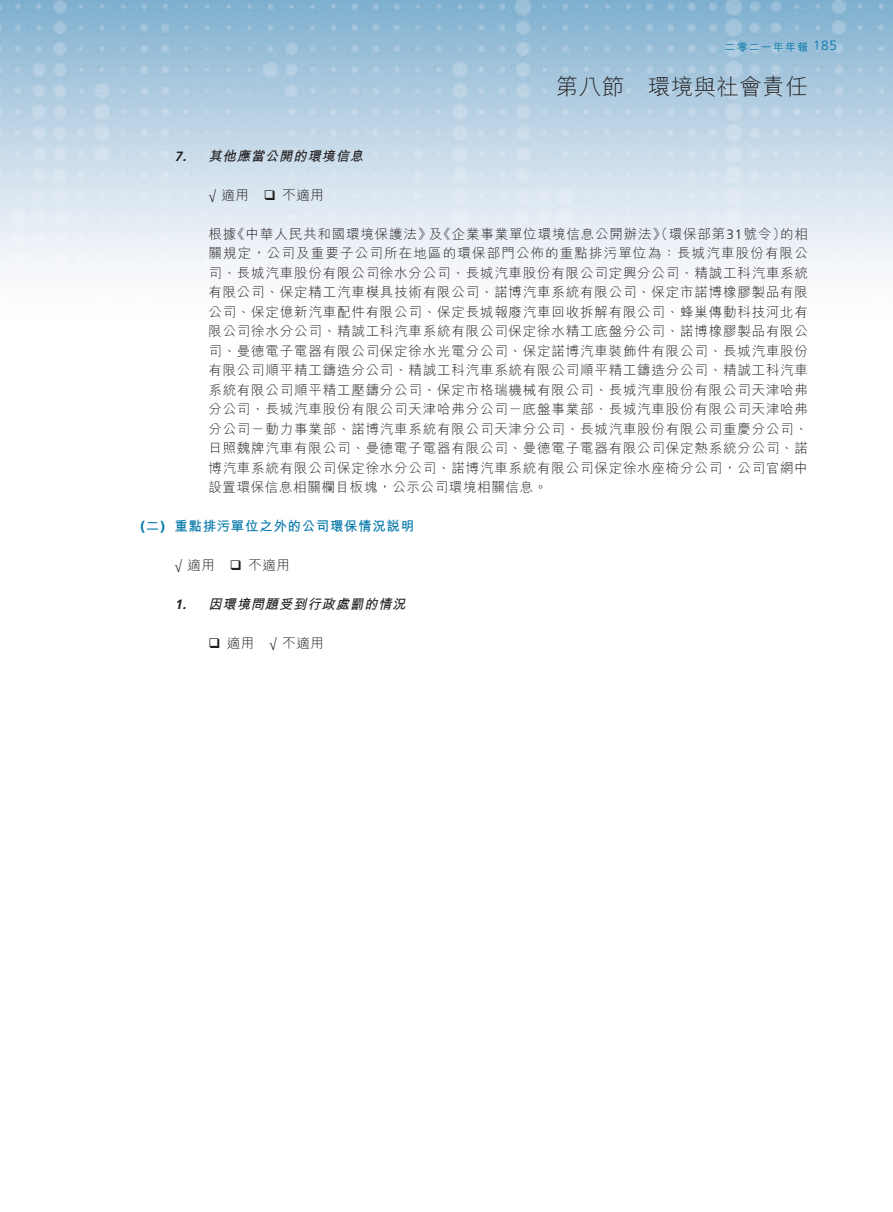
<style>
.page{position:relative;width:893px;height:1212px;background:#fff}
.page>*{position:absolute;margin:0;border:0;box-sizing:border-box;transform-origin:0 0}
.t1{font:300 22.5px "M Hei HK";letter-spacing:.02em;color:#231f20}
.t2{font:300 13.5px/19.5px "M Hei HK";letter-spacing:.05em;color:#231f20;text-align:justify}
.t3{font:italic 700 13.5px "M Hei HK";color:#231f20}
.t4{font:700 13.5px "M Hei HK";letter-spacing:.05em;color:#0076a9}
.t5{font:500 10.5px "M Hei HK";letter-spacing:.15em;color:#0076a9}
.s1{font-family:"Frutiger LT Std";font-weight:300;font-size:13.5px}
.s2{font-family:"Frutiger LT Std"}
</style>
<div class="page">
<img style="left:0;top:0;width:893px;height:268px">
<p class="t5" style="left:725px;top:39px;width:113px">二零二一年年報 <span class="s1">185</span></p>
<h1 class="t1" style="left:556px;top:75px;width:253px">第八節 環境與社會責任</h1>
<p class="t3" style="left:174px;top:146px;width:194px"><span class="s2">7.</span> 其他應當公開的環境信息</p>
<p class="t2" style="left:208px;top:185px;width:117px"><span class="s2">√</span> 適用 ❑ 不適用</p>
<p class="t2" style="left:208px;top:224px;width:601px">根據《中華人民共和國環境保護法》及《企業事業單位環境信息公開辦法》（環保部第<span class="s2">31</span>號令）的相關規定，公司及重要子公司所在地區的環保部門公佈的重點排污單位為：長城汽車股份有限公司、長城汽車股份有限公司徐水分公司、長城汽車股份有限公司定興分公司、精誠工科汽車系統有限公司、保定精工汽車模具技術有限公司、諾博汽車系統有限公司、保定市諾博橡膠製品有限公司、保定億新汽車配件有限公司、保定長城報廢汽車回收拆解有限公司、蜂巢傳動科技河北有限公司徐水分公司、精誠工科汽車系統有限公司保定徐水精工底盤分公司、諾博橡膠製品有限公司、曼德電子電器有限公司保定徐水光電分公司、保定諾博汽車裝飾件有限公司、長城汽車股份有限公司順平精工鑄造分公司、精誠工科汽車系統有限公司順平精工鑄造分公司、精誠工科汽車系統有限公司順平精工壓鑄分公司、保定市格瑞機械有限公司、長城汽車股份有限公司天津哈弗分公司、長城汽車股份有限公司天津哈弗分公司－底盤事業部、長城汽車股份有限公司天津哈弗分公司－動力事業部、諾博汽車系統有限公司天津分公司、長城汽車股份有限公司重慶分公司、日照魏牌汽車有限公司、曼德電子電器有限公司、曼德電子電器有限公司保定熱系統分公司、諾博汽車系統有限公司保定徐水分公司、諾博汽車系統有限公司保定徐水座椅分公司，公司官網中設置環保信息相關欄目板塊，公示公司環境相關信息。</p>
<p class="t4" style="left:140px;top:517px;width:275px"><span class="s2">(</span>二<span class="s2">)</span> 重點排污單位之外的公司環保情況說明</p>
<p class="t2" style="left:174px;top:555px;width:117px"><span class="s2">√</span> 適用 ❑ 不適用</p>
<p class="t3" style="left:174px;top:595px;width:237px"><span class="s2">1.</span> 因環境問題受到行政處罰的情況</p>
<p class="t2" style="left:208px;top:633px;width:117px">❑ 適用 <span class="s2">√</span> 不適用</p>
</div>
